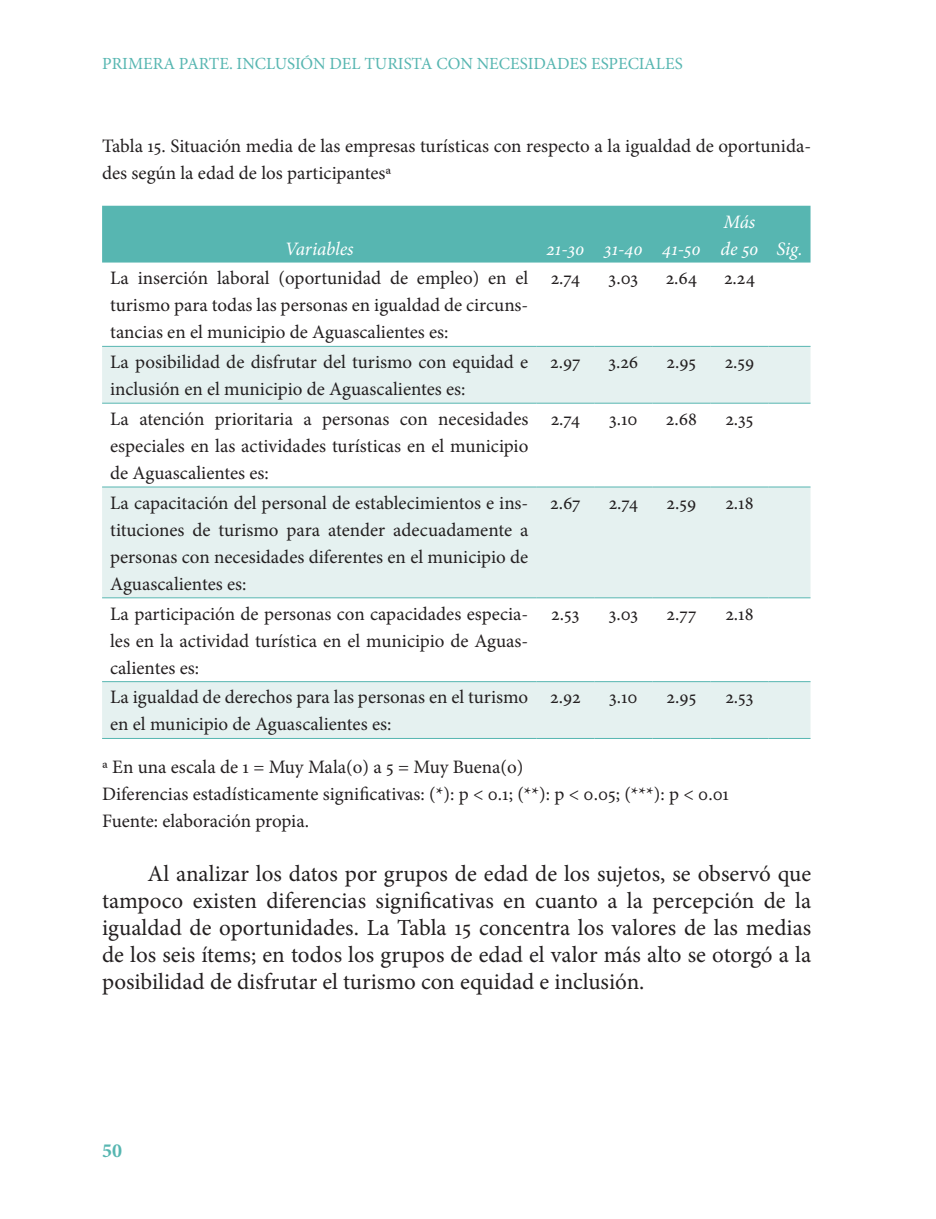
<style>
.page{position:relative;width:936px;height:1219px;background:#fff}
.page>*{position:absolute;margin:0;border:0;box-sizing:border-box;transform-origin:0 0}
.t1{font:23px/27px "Minion Pro";color:#231f20;text-align:justify}
.t2{font:700 20px "Minion Pro";color:#57b6b1}
.t3{font:19px/27px "Minion Pro";color:#231f20}
.t4{font:italic 19px/27px "Minion Pro";letter-spacing:-.005em;color:#fff}
.t5{font:17px "Minion Pro";color:#57b6b1}
</style>
<div class="page">
<div style="left:102px;top:206px;width:708px;height:57px;background:#57b6b1"></div>
<svg style="left:102px;top:347px;width:708px;height:391px;fill:#e5f1f0"></svg>
<hr style="left:102px;top:346px;width:434px;height:1px;background:#57b6b1">
<hr style="left:536px;top:346px;width:58px;height:1px;background:#57b6b1">
<hr style="left:594px;top:346px;width:58px;height:1px;background:#57b6b1">
<hr style="left:652px;top:346px;width:58px;height:1px;background:#57b6b1">
<hr style="left:710px;top:346px;width:58px;height:1px;background:#57b6b1">
<hr style="left:768px;top:346px;width:42px;height:1px;background:#57b6b1">
<hr style="left:102px;top:403px;width:434px;height:1px;background:#57b6b1">
<hr style="left:536px;top:403px;width:58px;height:1px;background:#57b6b1">
<hr style="left:594px;top:403px;width:58px;height:1px;background:#57b6b1">
<hr style="left:652px;top:403px;width:58px;height:1px;background:#57b6b1">
<hr style="left:710px;top:403px;width:58px;height:1px;background:#57b6b1">
<hr style="left:768px;top:403px;width:42px;height:1px;background:#57b6b1">
<hr style="left:102px;top:486px;width:434px;height:1px;background:#57b6b1">
<hr style="left:536px;top:486px;width:58px;height:1px;background:#57b6b1">
<hr style="left:594px;top:486px;width:58px;height:1px;background:#57b6b1">
<hr style="left:652px;top:486px;width:58px;height:1px;background:#57b6b1">
<hr style="left:710px;top:486px;width:58px;height:1px;background:#57b6b1">
<hr style="left:768px;top:486px;width:42px;height:1px;background:#57b6b1">
<hr style="left:102px;top:597px;width:434px;height:1px;background:#57b6b1">
<hr style="left:536px;top:597px;width:58px;height:1px;background:#57b6b1">
<hr style="left:594px;top:597px;width:58px;height:1px;background:#57b6b1">
<hr style="left:652px;top:597px;width:58px;height:1px;background:#57b6b1">
<hr style="left:710px;top:597px;width:58px;height:1px;background:#57b6b1">
<hr style="left:768px;top:597px;width:42px;height:1px;background:#57b6b1">
<hr style="left:102px;top:681px;width:434px;height:1px;background:#57b6b1">
<hr style="left:536px;top:681px;width:58px;height:1px;background:#57b6b1">
<hr style="left:594px;top:681px;width:58px;height:1px;background:#57b6b1">
<hr style="left:652px;top:681px;width:58px;height:1px;background:#57b6b1">
<hr style="left:710px;top:681px;width:58px;height:1px;background:#57b6b1">
<hr style="left:768px;top:681px;width:42px;height:1px;background:#57b6b1">
<hr style="left:102px;top:738px;width:434px;height:1px;background:#57b6b1">
<hr style="left:536px;top:738px;width:58px;height:1px;background:#57b6b1">
<hr style="left:594px;top:738px;width:58px;height:1px;background:#57b6b1">
<hr style="left:652px;top:738px;width:58px;height:1px;background:#57b6b1">
<hr style="left:710px;top:738px;width:58px;height:1px;background:#57b6b1">
<hr style="left:768px;top:738px;width:42px;height:1px;background:#57b6b1">
<p class="t5" style="left:102px;top:52px;width:582px">PRIMERA PARTE. INCLUSIÓN DEL TURISTA CON NECESIDADES ESPECIALES</p>
<p class="t3" style="left:102px;top:132px;width:710px">Tabla 15. Situación media de las empresas turísticas con respecto a la igualdad de oportunida&shy;des según la edad de los participantesª</p>
<p class="t4" style="left:285px;top:235px;width:70px">Variables</p>
<p class="t4" style="left:546px;top:235px;width:156px">21-30 31-40 41-50</p>
<p class="t4" style="left:720px;top:208px;width:83px">Más<br>de 50 Sig.</p>
<p class="t3" style="left:110px;top:265px;width:420px;text-align:justify">La inserción laboral (oportunidad de empleo) en el turismo para todas las personas en igualdad de circuns&shy;tancias en el municipio de Aguascalientes es:</p>
<p class="t3" style="left:550px;top:265px;width:31px">2.74</p>
<p class="t3" style="left:608px;top:265px;width:31px">3.03</p>
<p class="t3" style="left:665px;top:265px;width:33px">2.64</p>
<p class="t3" style="left:724px;top:265px;width:32px">2.24</p>
<p class="t3" style="left:110px;top:349px;width:419px">La posibilidad de disfrutar del turismo con equidad e inclusión en el municipio de Aguascalientes es:</p>
<p class="t3" style="left:550px;top:349px;width:32px">2.97</p>
<p class="t3" style="left:608px;top:349px;width:32px">3.26</p>
<p class="t3" style="left:666px;top:349px;width:31px">2.95</p>
<p class="t3" style="left:724px;top:349px;width:31px">2.59</p>
<p class="t3" style="left:110px;top:405px;width:420px;text-align:justify">La atención prioritaria a personas con necesidades especiales en las actividades turísticas en el municipio de Aguascalientes es:</p>
<p class="t3" style="left:550px;top:405px;width:31px">2.74</p>
<p class="t3" style="left:609px;top:405px;width:30px">3.10</p>
<p class="t3" style="left:665px;top:405px;width:33px">2.68</p>
<p class="t3" style="left:725px;top:405px;width:29px">2.35</p>
<p class="t3" style="left:110px;top:489px;width:420px;text-align:justify">La capacitación del personal de establecimientos e ins&shy;tituciones de turismo para atender adecuadamente a personas con necesidades diferentes en el municipio de Aguascalientes es:</p>
<p class="t3" style="left:550px;top:489px;width:32px">2.67</p>
<p class="t3" style="left:608px;top:489px;width:31px">2.74</p>
<p class="t3" style="left:666px;top:489px;width:31px">2.59</p>
<p class="t3" style="left:725px;top:489px;width:30px">2.18</p>
<p class="t3" style="left:110px;top:600px;width:420px;text-align:justify">La participación de personas con capacidades especia&shy;les en la actividad turística en el municipio de Aguas&shy;calientes es:</p>
<p class="t3" style="left:551px;top:600px;width:30px">2.53</p>
<p class="t3" style="left:608px;top:600px;width:31px">3.03</p>
<p class="t3" style="left:666px;top:600px;width:31px">2.77</p>
<p class="t3" style="left:725px;top:600px;width:30px">2.18</p>
<p class="t3" style="left:110px;top:684px;width:419px">La igualdad de derechos para las personas en el turismo en el municipio de Aguascalientes es:</p>
<p class="t3" style="left:550px;top:684px;width:32px">2.92</p>
<p class="t3" style="left:609px;top:684px;width:30px">3.10</p>
<p class="t3" style="left:666px;top:684px;width:31px">2.95</p>
<p class="t3" style="left:725px;top:684px;width:30px">2.53</p>
<p class="t3" style="left:102px;top:753px;width:628px">ª En una escala de 1 = Muy Mala(o) a 5 = Muy Buena(o)<br>Diferencias estadísticamente significativas: (*): p &lt; 0.1; (**): p &lt; 0.05; (***): p &lt; 0.01<br>Fuente: elaboración propia.</p>
<p class="t1" style="left:102px;top:860px;width:710px;text-indent:45px">Al analizar los datos por grupos de edad de los sujetos, se observó que tampoco existen diferencias significativas en cuanto a la percepción de la igualdad de oportunidades. La Tabla 15 concentra los valores de las medias de los seis ítems; en todos los grupos de edad el valor más alto se otorgó a la posibilidad de disfrutar el turismo con equidad e inclusión.</p>
<p class="t2" style="left:102px;top:1137px;width:21px">50</p>
</div>
